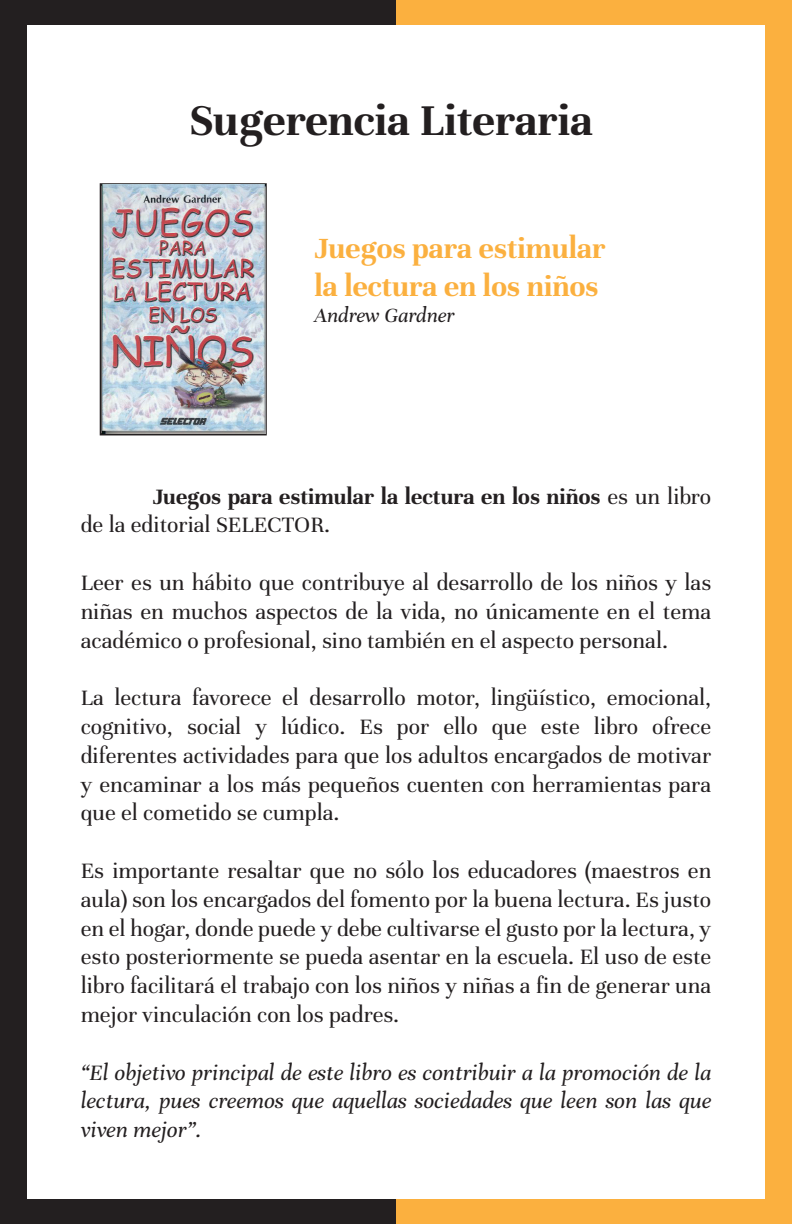
<style>
.page{position:relative;width:792px;height:1224px;background:#fff}
.page>*{position:absolute;margin:0;border:0;box-sizing:border-box;transform-origin:0 0}
.t1{font:700 48px "Unna";color:#231f20}
.t2{font:700 32px/38.4px "Unna";color:#fbb03f}
.t3{font:24px/28.8px "Unna";color:#231f20;text-align:justify}
.t4{font:italic 24px/28.8px "Unna";color:#231f20;text-align:justify}
.t5{font:700 24px/28.8px "Unna";color:#231f20}
.t6{font:italic 22px "Unna";color:#231f20}
.s1{font-weight:400}
</style>
<div class="page">
<div style="left:396px;top:0;width:396px;height:1224px;background:#fbb03f"></div>
<div style="left:0;top:0;width:396px;height:1224px;background:#231f20"></div>
<div style="left:27px;top:25px;width:738px;height:1174px;background:#fff"></div>
<div style="left:100px;top:183px;width:167px;height:252px;border:2px solid #231f20"></div>
<img style="left:102px;top:185px;width:164px;height:249px">
<h1 class="t1" style="left:189px;top:93px;width:405px">Sugerencia Literaria</h1>
<h2 class="t2" style="left:314px;top:229px;width:293px">Juegos para estimular la lectura en los niños</h2>
<p class="t6" style="left:314px;top:303px;width:142px">Andrew Gardner</p>
<p class="t5" style="left:81px;top:482px;width:632px;text-indent:72px">Juegos para estimular la lectura en los niños <span class="s1">es un libro de la editorial SELECTOR.</span></p>
<p class="t3" style="left:81px;top:568px;width:632px">Leer es un hábito que contribuye al desarrollo de los niños y las niñas en muchos aspectos de la vida, no únicamente en el tema académico o profesional, sino también en el aspecto personal.</p>
<p class="t3" style="left:81px;top:683px;width:632px">La lectura favorece el desarrollo motor, lingüístico, emocional, cognitivo, social y lúdico. Es por ello que este libro ofrece diferentes actividades para que los adultos encargados de motivar y encaminar a los más pequeños cuenten con herramientas para que el cometido se cumpla.</p>
<p class="t3" style="left:81px;top:856px;width:632px">Es importante resaltar que no sólo los educadores (maestros en aula) son los encargados del fomento por la buena lectura. Es justo en el hogar, donde puede y debe cultivarse el gusto por la lectura, y esto posteriormente se pueda asentar en la escuela. El uso de este libro facilitará el trabajo con los niños y niñas a fin de generar una mejor vinculación con los padres.</p>
<p class="t4" style="left:81px;top:1058px;width:632px">“El objetivo principal de este libro es contribuir a la promoción de la lectura, pues creemos que aquellas sociedades que leen son las que viven mejor”.</p>
</div>
